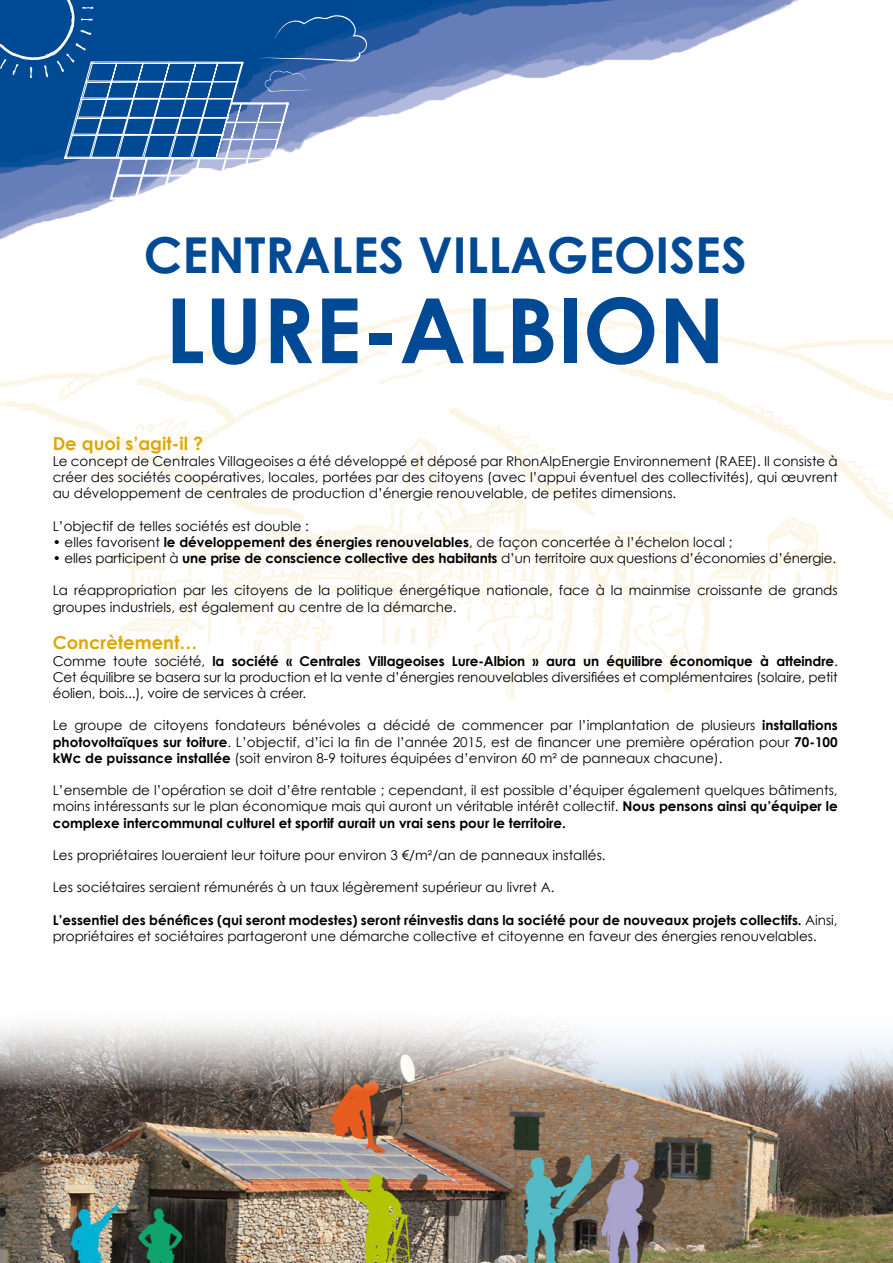
<style>
.page{position:relative;width:893px;height:1263px;background:#fff}
.page>*{position:absolute;margin:0;border:0;box-sizing:border-box;transform-origin:0 0}
.t1{font:700 90px "Century Gothic";color:#004994}
.t2{font:700 49.5px "Century Gothic";color:#004994}
.t3{font:700 18px "Century Gothic";color:#dea800}
.t4{font:13.5px/16.2px "Century Gothic";color:#000;text-align:justify}
.s1{font-weight:700}
</style>
<div class="page">
<img style="left:0;top:45px;width:893px;height:653px">
<img style="left:0;top:1024px;width:893px;height:239px">
<img style="left:0;top:0;width:695px;height:240px">
<svg style="left:0;top:0;width:368px;height:201px"></svg>
<h2 class="t2" style="left:144px;top:224px;width:604px">CENTRALES VILLAGEOISES</h2>
<h1 class="t1" style="left:165px;top:274px;width:561px">LURE-ALBION</h1>
<h3 class="t3" style="left:53px;top:432px;width:152px">De quoi s’agit-il ?</h3>
<p class="t4" style="left:53px;top:453px;width:786px">Le concept de Centrales Villageoises a été développé et déposé par RhonAlpEnergie Environnement (RAEE). Il consiste à créer des sociétés coopératives, locales, portées par des citoyens (avec l’appui éventuel des collectivités), qui œuvrent au développement de centrales de production d’énergie renouvelable, de petites dimensions.</p>
<p class="t4" style="left:53px;top:517px;width:258px">L’objectif de telles sociétés est double :</p>
<p class="t4" style="left:53px;top:534px;width:681px">• elles favorisent <span class="s1">le développement des énergies renouvelables</span>, de façon concertée à l’échelon local ;</p>
<p class="t4" style="left:53px;top:550px;width:785px">• elles participent à <span class="s1">une prise de conscience collective des habitants</span> d’un territoire aux questions d’économies d’énergie.</p>
<p class="t4" style="left:53px;top:582px;width:786px">La réappropriation par les citoyens de la politique énergétique nationale, face à la mainmise croissante de grands groupes industriels, est également au centre de la démarche.</p>
<h3 class="t3" style="left:53px;top:631px;width:146px">Concrètement…</h3>
<p class="t4" style="left:53px;top:652px;width:786px">Comme toute société, <span class="s1">la société « Centrales Villageoises Lure-Albion » aura un équilibre économique à atteindre</span>.<br>Cet équilibre se basera sur la production et la vente d’énergies renouvelables diversifiées et complémentaires (solaire, petit éolien, bois...), voire de services à créer.</p>
<p class="t4" style="left:53px;top:717px;width:786px">Le groupe de citoyens fondateurs bénévoles a décidé de commencer par l’implantation de plusieurs <span class="s1">installations photovoltaïques sur toiture</span>. L’objectif, d’ici la fin de l’année 2015, est de financer une première opération pour <span class="s1">70-100 kWc de puissance installée</span> (soit environ 8-9 toitures équipées d’environ 60 m² de panneaux chacune).</p>
<p class="t4" style="left:53px;top:782px;width:786px">L’ensemble de l’opération se doit d’être rentable ; cependant, il est possible d’équiper également quelques bâtiments, moins intéressants sur le plan économique mais qui auront un véritable intérêt collectif. <span class="s1">Nous pensons ainsi qu’équiper le complexe intercommunal culturel et sportif aurait un vrai sens pour le territoire.</span></p>
<p class="t4" style="left:53px;top:847px;width:554px">Les propriétaires loueraient leur toiture pour environ 3 €/m²/an de panneaux installés.</p>
<p class="t4" style="left:53px;top:879px;width:503px">Les sociétaires seraient rémunérés à un taux légèrement supérieur au livret A.</p>
<p class="t4" style="left:53px;top:912px;width:786px"><span class="s1">L’essentiel des bénéfices (qui seront modestes) seront réinvestis dans la société pour de nouveaux projets collectifs.</span> Ainsi, propriétaires et sociétaires partageront une démarche collective et citoyenne en faveur des énergies renouvelables.</p>
</div>
